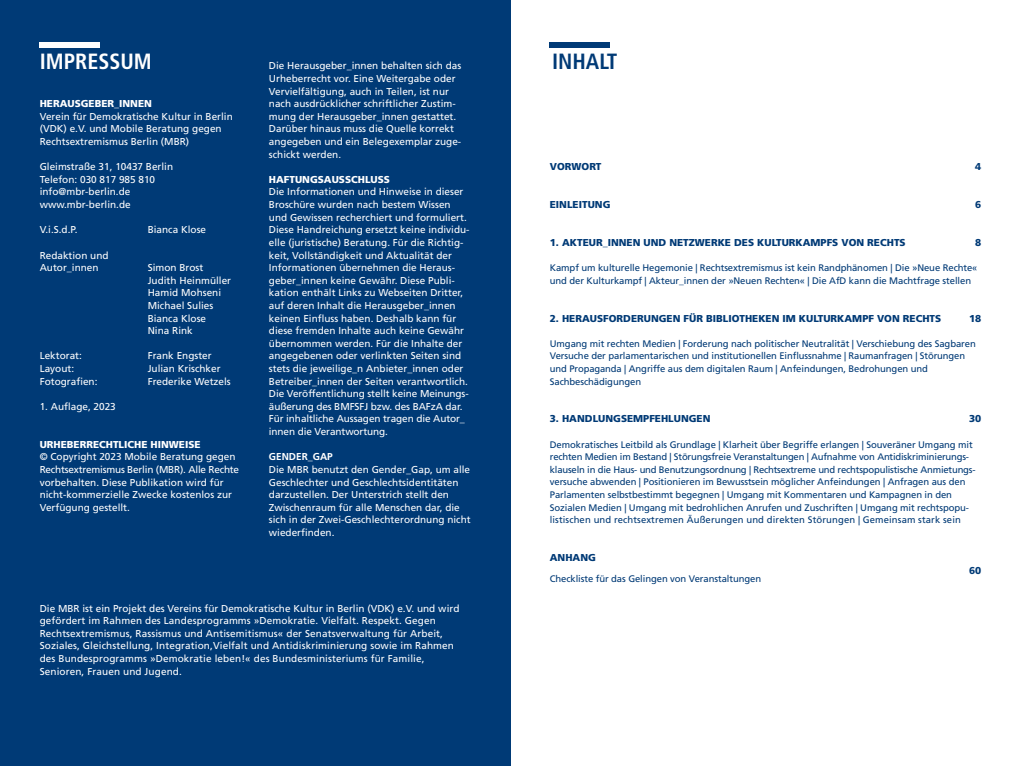
<style>
.page{position:relative;width:1021px;height:766px;background:#fff}
.page>*{position:absolute;margin:0;border:0;box-sizing:border-box;transform-origin:0 0}
.t1{font:700 condensed 22px "Frutiger LT Std";color:#fff}
.t2{font:700 condensed 22px "Frutiger LT Std";color:#003a76}
.t3{font:10px/12.6px "Frutiger LT Std";color:#fff}
.t4{font:900 10px "Frutiger LT Std";color:#003a76}
.t5{font:900 10px "Frutiger LT Std";color:#fff}
.t6{font:700 10px "Frutiger LT Std";color:#fff}
.t7{font:9.5px/12.6px "Frutiger LT Std";letter-spacing:-.01em;color:#003a76}
</style>
<div class="page">
<div style="left:549px;top:42px;width:60px;height:6px;background:#003a76"></div>
<div style="left:0;top:0;width:510px;height:765px;background:#003a76"></div>
<div style="left:40px;top:42px;width:60px;height:6px;background:#fff"></div>
<h1 class="t1" style="left:40px;top:49px;width:114px">IMPRESSUM</h1>
<p class="t5" style="left:40px;top:98px;width:114px">HERAUSGEBER_INNEN</p>
<p class="t3" style="left:40px;top:110px;width:195px">Verein für Demokratische Kultur in Berlin (VDK) e.V. und Mobile Beratung gegen<br>Rechtsextremismus Berlin (MBR)</p>
<p class="t3" style="left:40px;top:160px;width:135px">Gleimstraße 31, 10437 Berlin<br>Telefon: 030 817 985 810 info@mbr-berlin.de www.mbr-berlin.de</p>
<p class="t3" style="left:40px;top:223px;width:39px">V.i.S.d.P.</p>
<p class="t3" style="left:148px;top:223px;width:60px">Bianca Klose</p>
<p class="t3" style="left:40px;top:249px;width:70px">Redaktion und<br>Autor_innen</p>
<p class="t3" style="left:148px;top:261px;width:85px">Simon Brost<br>Judith Heinmüller<br>Hamid Mohseni<br>Michael Sulies<br>Bianca Klose<br>Nina Rink</p>
<p class="t3" style="left:40px;top:349px;width:44px">Lektorat:</p>
<p class="t3" style="left:148px;top:349px;width:65px">Frank Engster</p>
<p class="t3" style="left:40px;top:362px;width:36px">Layout:</p>
<p class="t3" style="left:148px;top:362px;width:74px">Julian Krischker</p>
<p class="t3" style="left:40px;top:375px;width:59px">Fotografien:</p>
<p class="t3" style="left:148px;top:375px;width:85px">Frederike Wetzels</p>
<p class="t3" style="left:40px;top:400px;width:78px">1. Auflage, 2023</p>
<p class="t5" style="left:40px;top:438px;width:162px">URHEBERRECHTLICHE HINWEISE</p>
<p class="t3" style="left:40px;top:450px;width:201px">© Copyright 2023 Mobile Beratung gegen Rechtsextremismus Berlin (MBR). Alle Rechte vorbehalten. Diese Publikation wird für nicht-kommerzielle Zwecke kostenlos zur Verfügung gestellt.</p>
<p class="t3" style="left:269px;top:60px;width:194px">Die Herausgeber_innen behalten sich das Urheberrecht vor. Eine Weitergabe oder Vervielfältigung, auch in Teilen, ist nur nach ausdrücklicher schriftlicher Zustim&shy;mung der Herausgeber_innen gestattet.<br>Darüber hinaus muss die Quelle korrekt angegeben und ein Belegexemplar zuge&shy;schickt werden.</p>
<p class="t5" style="left:269px;top:173px;width:123px">HAFTUNGSAUSSCHLUSS</p>
<p class="t3" style="left:269px;top:186px;width:202px">Die Informationen und Hinweise in dieser Broschüre wurden nach bestem Wissen und Gewissen recherchiert und formuliert.<br>Diese Handreichung ersetzt keine individu&shy;elle (juristische) Beratung. Für die Richtig&shy;keit, Vollständigkeit und Aktualität der Informationen übernehmen die Heraus&shy;geber_innen keine Gewähr. Diese Publi&shy;kation enthält Links zu Webseiten Dritter, auf deren Inhalt die Herausgeber_innen keinen Einfluss haben. Deshalb kann für diese fremden Inhalte auch keine Gewähr übernommen werden. Für die Inhalte der angegebenen oder verlinkten Seiten sind stets die jeweilige_n Anbieter_innen oder Betreiber_innen der Seiten verantwortlich.<br>Die Veröffentlichung stellt keine Meinungs&shy;äußerung des BMFSFJ bzw. des BAFzA dar.<br>Für inhaltliche Aussagen tragen die Autor_ innen die Verantwortung.</p>
<p class="t6" style="left:269px;top:451px;width:65px">GENDER_GAP</p>
<p class="t3" style="left:269px;top:463px;width:203px">Die MBR benutzt den Gender_Gap, um alle Geschlechter und Geschlechtsidentitäten darzustellen. Der Unterstrich stellt den Zwischenraum für alle Menschen dar, die sich in der Zwei-Geschlechterordnung nicht wiederfinden.</p>
<p class="t3" style="left:40px;top:601px;width:421px">Die MBR ist ein Projekt des Vereins für Demokratische Kultur in Berlin (VDK) e.V. und wird gefördert im Rahmen des Landesprogramms »Demokratie. Vielfalt. Respekt. Gegen Rechtsextremismus, Rassismus und Antisemitismus« der Senatsverwaltung für Arbeit, Soziales, Gleichstellung, Integration,Vielfalt und Antidiskriminierung sowie im Rahmen des Bundesprogramms »Demokratie leben!« des Bundesministeriums für Familie, Senioren, Frauen und Jugend.</p>
<h1 class="t2" style="left:552px;top:49px;width:67px">INHALT</h1>
<p class="t4" style="left:550px;top:161px;width:53px">VORWORT</p>
<p class="t4" style="left:975px;top:161px;width:8px">4</p>
<p class="t4" style="left:550px;top:198px;width:62px">EINLEITUNG</p>
<p class="t4" style="left:975px;top:198px;width:8px">6</p>
<p class="t4" style="left:550px;top:236px;width:357px">1. AKTEUR_INNEN UND NETZWERKE DES KULTURKAMPFS VON RECHTS</p>
<p class="t4" style="left:975px;top:236px;width:8px">8</p>
<p class="t7" style="left:550px;top:261px;width:429px">Kampf um kulturelle Hegemonie | Rechtsextremismus ist kein Randphänomen | Die »Neue Rechte« und der Kulturkampf | Akteur_innen der »Neuen Rechten« | Die AfD kann die Machtfrage stellen</p>
<p class="t4" style="left:550px;top:312px;width:393px">2. HERAUSFORDERUNGEN FÜR BIBLIOTHEKEN IM KULTURKAMPF VON RECHTS</p>
<p class="t4" style="left:969px;top:312px;width:14px">18</p>
<p class="t7" style="left:550px;top:337px;width:427px">Umgang mit rechten Medien | Forderung nach politischer Neutralität | Verschiebung des Sagbaren Versuche der parlamentarischen und institutionellen Einflussnahme | Raumanfragen | Störungen und Propaganda | Angriffe aus dem digitalen Raum | Anfeindungen, Bedrohungen und Sachbeschädigungen</p>
<p class="t4" style="left:550px;top:413px;width:162px">3. HANDLUNGSEMPFEHLUNGEN</p>
<p class="t4" style="left:969px;top:413px;width:14px">30</p>
<p class="t7" style="left:550px;top:438px;width:427px">Demokratisches Leitbild als Grundlage | Klarheit über Begriffe erlangen | Souveräner Umgang mit rechten Medien im Bestand | Störungsfreie Veranstaltungen | Aufnahme von Antidiskriminierungs&shy;klauseln in die Haus- und Benutzungsordnung | Rechtsextreme und rechtspopulistische Anmietungs&shy;versuche abwenden | Positionieren im Bewusstsein möglicher Anfeindungen | Anfragen aus den Parlamenten selbstbestimmt begegnen | Umgang mit Kommentaren und Kampagnen in den Sozialen Medien | Umgang mit bedrohlichen Anrufen und Zuschriften | Umgang mit rechtspopu&shy;listischen und rechtsextremen Äußerungen und direkten Störungen | Gemeinsam stark sein</p>
<p class="t4" style="left:550px;top:551px;width:48px">ANHANG</p>
<p class="t4" style="left:969px;top:564px;width:14px">60</p>
<p class="t7" style="left:550px;top:572px;width:213px">Checkliste für das Gelingen von Veranstaltungen</p>
</div>
